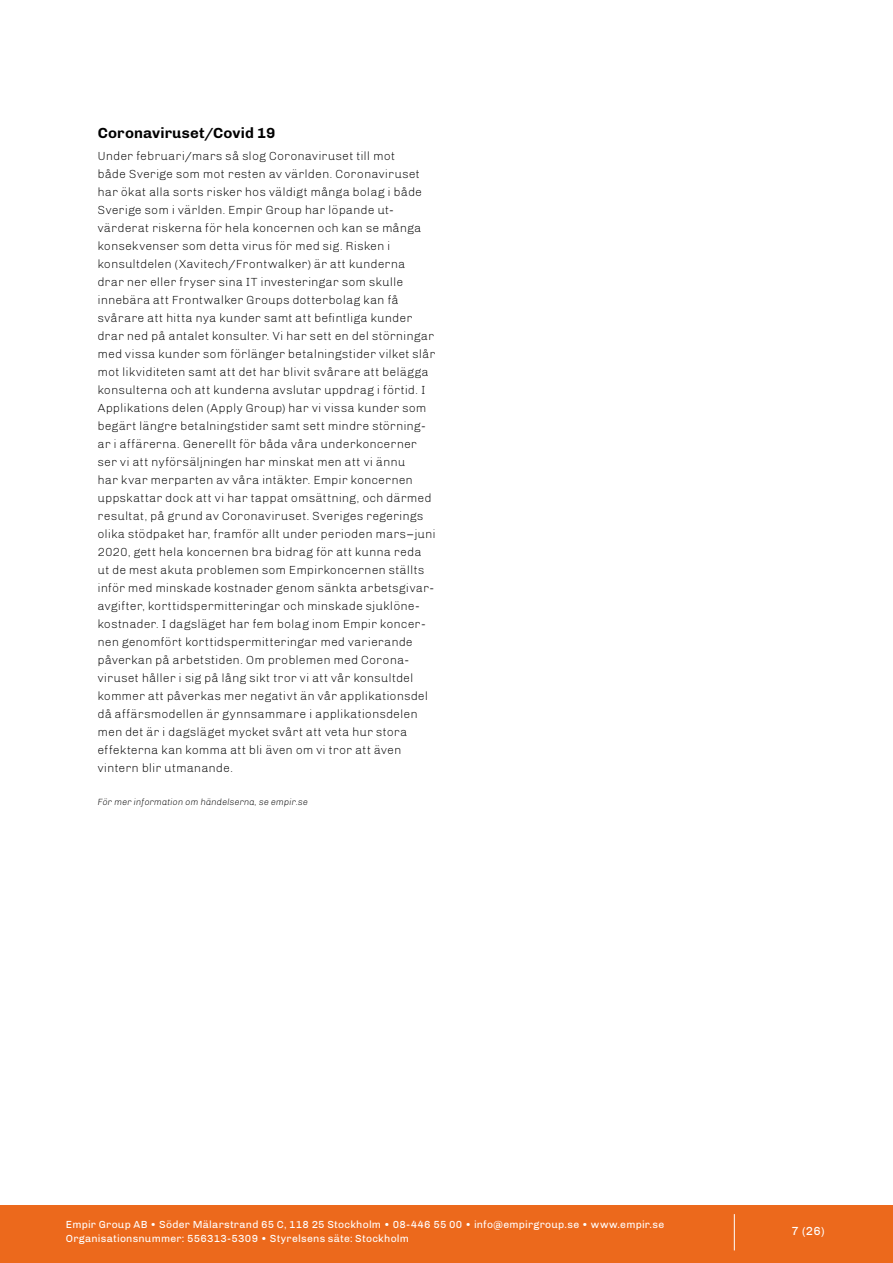
<style>
.page{position:relative;width:893px;height:1263px;background:#fff}
.page>*{position:absolute;margin:0;border:0;box-sizing:border-box;transform-origin:0 0}
.t1{font:700 15px "Chivo";letter-spacing:.01em;color:#000}
.t2{font:300 12px/18px "Chivo";letter-spacing:.02em;color:#000}
.t3{font:12px "Chivo";color:#fff}
.t4{font:10.5px/13.5px "Chivo";letter-spacing:.025em;color:#fff}
.t5{font:italic 300 9px "Chivo";color:#000}
</style>
<div class="page">
<div style="left:0;top:1205px;width:893px;height:58px;background:#ec691c"></div>
<hr style="left:734px;top:1214px;width:1px;height:36px;background:#fff">
<p class="t1" style="left:98px;top:124px;width:179px">Coronaviruset/Covid 19</p>
<p class="t2" style="left:98px;top:147px;width:340px">Under februari/mars så slog Coronaviruset till mot<br>både Sverige som mot resten av världen. Coronaviruset har ökat alla sorts risker hos väldigt många bolag i både Sverige som i världen. Empir Group har löpande ut&shy;värderat riskerna för hela koncernen och kan se många konsekvenser som detta virus för med sig. Risken i konsultdelen (Xavitech/Frontwalker) är att kunderna<br>drar ner eller fryser sina IT investeringar som skulle innebära att Frontwalker Groups dotterbolag kan få svårare att hitta nya kunder samt att befintliga kunder drar ned på antalet konsulter. Vi har sett en del störningar med vissa kunder som förlänger betalningstider vilket slår mot likviditeten samt att det har blivit svårare att belägga konsulterna och att kunderna avslutar uppdrag i förtid. I Applikations delen (Apply Group) har vi vissa kunder som begärt längre betalningstider samt sett mindre störning&shy;ar i affärerna. Generellt för båda våra underkoncerner ser vi att nyförsäljningen har minskat men att vi ännu<br>har kvar merparten av våra intäkter. Empir koncernen uppskattar dock att vi har tappat omsättning, och därmed resultat, på grund av Coronaviruset. Sveriges regerings olika stödpaket har, framför allt under perioden mars–juni 2020, gett hela koncernen bra bidrag för att kunna reda ut de mest akuta problemen som Empirkoncernen ställts inför med minskade kostnader genom sänkta arbetsgivar&shy;avgifter, korttidspermitteringar och minskade sjuklöne&shy;kostnader. I dagsläget har fem bolag inom Empir koncer&shy;nen genomfört korttidspermitteringar med varierande påverkan på arbetstiden. Om problemen med Corona&shy;viruset håller i sig på lång sikt tror vi att vår konsultdel kommer att påverkas mer negativt än vår applikationsdel då affärsmodellen är gynnsammare i applikationsdelen men det är i dagsläget mycket svårt att veta hur stora effekterna kan komma att bli även om vi tror att även vintern blir utmanande.</p>
<p class="t5" style="left:98px;top:797px;width:212px">För mer information om händelserna, se empir.se</p>
<p class="t4" style="left:66px;top:1218px;width:600px">Empir Group AB • Söder Mälarstrand 65 C, 118 25 Stockholm • 08-446 55 00 • info@empirgroup.se • www.empir.se<br>Organisationsnummer: 556313-5309 • Styrelsens säte: Stockholm</p>
<p class="t3" style="left:791px;top:1224px;width:35px">7 (26)</p>
</div>
